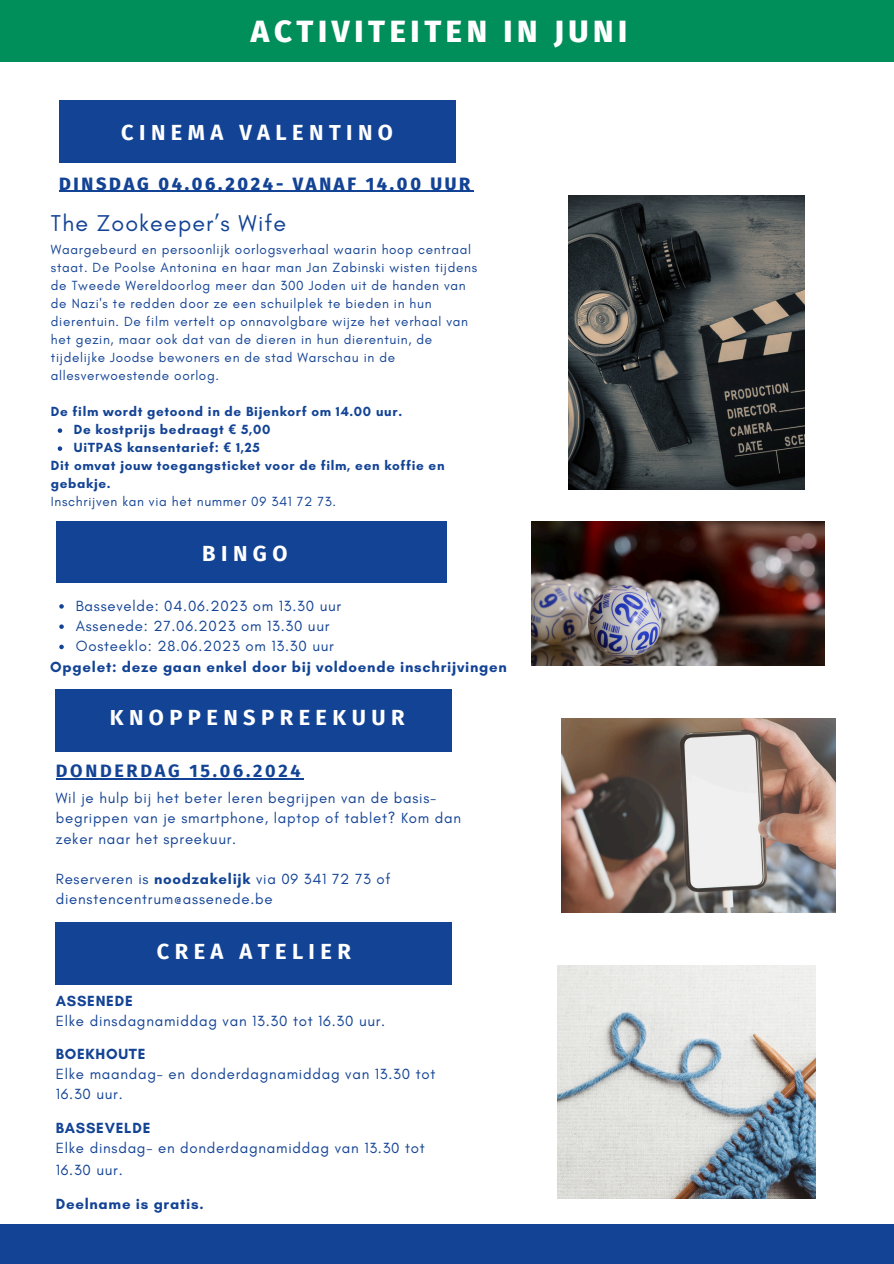
<style>
.page{position:relative;width:894px;height:1264px;background:#fff}
.page>*{position:absolute;margin:0;border:0;box-sizing:border-box;transform-origin:0 0}
.t1{font:800 31.05px "Fira Sans";letter-spacing:.15em;color:#fff}
.t2{font:23.25px "Glacial Indifference";letter-spacing:.05em;color:#134395}
.t3{font:700 21.75px "Fira Sans";letter-spacing:.25em;color:#fff}
.t4{font:800 18px "Fira Sans";letter-spacing:.15em;color:#134395}
.t5{font:700 18px "Fira Sans";letter-spacing:.15em;color:#134395}
.t6{font:15px/20.2px "Glacial Indifference";letter-spacing:.05em;color:#134395}
.t7{font:700 15px "Glacial Indifference";letter-spacing:.05em;color:#134395}
.t8{font:13.5px/18px "Glacial Indifference";letter-spacing:.05em;color:#134395}
.t9{font:700 13.5px/18px "Glacial Indifference";letter-spacing:.05em;color:#134395}
.s1{font-family:"Noto Sans"}
.s2{font-weight:700}
</style>
<div class="page">
<img style="left:568px;top:196px;width:235px;height:293px">
<div style="left:59px;top:101px;width:396px;height:62px;background:#134395"></div>
<img style="left:531px;top:521px;width:293px;height:144px">
<div style="left:56px;top:521px;width:390px;height:61px;background:#134395"></div>
<img style="left:561px;top:718px;width:274px;height:194px">
<div style="left:56px;top:689px;width:395px;height:62px;background:#134395"></div>
<div style="left:0;top:0;width:893px;height:61px;background:#008e5a"></div>
<img style="left:557px;top:965px;width:258px;height:233px">
<div style="left:56px;top:922px;width:395px;height:62px;background:#134395"></div>
<div style="left:0;top:1224px;width:893px;height:38px;background:#134395"></div>
<svg style="left:58px;top:428px;width:4px;height:5px"></svg>
<svg style="left:58px;top:446px;width:4px;height:5px"></svg>
<hr style="left:59px;top:191px;width:414px;height:1px;background:#134395">
<hr style="left:56px;top:778px;width:247px;height:1px;background:#134395">
<svg style="left:59px;top:604px;width:5px;height:4px"></svg>
<svg style="left:59px;top:624px;width:5px;height:5px"></svg>
<svg style="left:59px;top:644px;width:5px;height:5px"></svg>
<h3 class="t1" style="left:251px;top:13px;width:378px">ACTIVITEITEN IN JUNI</h3>
<p class="t3" style="left:121px;top:119px;width:273px">CINEMA VALENTINO</p>
<p class="t4" style="left:59px;top:173px;width:413px">DINSDAG 04.06.2024- VANAF 14.00 UUR</p>
<p class="t2" style="left:51px;top:209px;width:237px">The Zookeeper’s Wife</p>
<p class="t8" style="left:51px;top:240px;width:427px">Waargebeurd en persoonlijk oorlogsverhaal waarin hoop centraal staat. De Poolse Antonina en haar man Jan Zabinski wisten tijdens de Tweede Wereldoorlog meer dan 300 Joden uit de handen van de Nazi's te redden door ze een schuilplek te bieden in hun dierentuin. De film vertelt op onnavolgbare wijze het verhaal van het gezin, maar ook dat van de dieren in hun dierentuin, de tijdelijke Joodse bewoners en de stad Warschau in de allesverwoestende oorlog.</p>
<h4 class="t9" style="left:51px;top:402px;width:352px">De film wordt getoond in de Bijenkorf om 14.00 uur.</h4>
<p class="t9" style="left:74px;top:420px;width:198px">De kostprijs bedraagt <span class="s1">€</span> 5,00</p>
<p class="t9" style="left:74px;top:438px;width:187px">UiTPAS kansentarief: <span class="s1">€</span> 1,25</p>
<p class="t9" style="left:51px;top:456px;width:395px">Dit omvat jouw toegangsticket voor de film, een koffie en gebakje.</p>
<p class="t8" style="left:51px;top:492px;width:286px">Inschrijven kan via het nummer 09 341 72 73.</p>
<h2 class="t3" style="left:202px;top:540px;width:87px">BINGO</h2>
<p class="t6" style="left:76px;top:595px;width:267px">Bassevelde: 04.06.2023 om 13.30 uur</p>
<h4 class="t6" style="left:76px;top:616px;width:255px">Assenede: 27.06.2023 om 13.30 uur</h4>
<p class="t6" style="left:76px;top:636px;width:259px">Oosteeklo: 28.06.2023 om 13.30 uur</p>
<p class="t7" style="left:50px;top:657px;width:458px">Opgelet: deze gaan enkel door bij voldoende inschrijvingen</p>
<p class="t3" style="left:110px;top:704px;width:296px">KNOPPENSPREEKUUR</p>
<p class="t5" style="left:56px;top:760px;width:246px">DONDERDAG 15.06.2024</p>
<h3 class="t6" style="left:56px;top:787px;width:407px">Wil je hulp bij het beter leren begrijpen van de basis&shy;begrippen van je smartphone, laptop of tablet? Kom dan</h3>
<p class="t6" style="left:56px;top:828px;width:182px">zeker naar het spreekuur.</p>
<p class="t6" style="left:56px;top:868px;width:336px">Reserveren is <span class="s2">noodzakelijk</span> via 09 341 72 73 of dienstencentrum@assenede.be</p>
<h2 class="t3" style="left:157px;top:938px;width:195px">CREA ATELIER</h2>
<p class="t7" style="left:56px;top:991px;width:78px">ASSENEDE</p>
<p class="t6" style="left:56px;top:1010px;width:331px">Elke dinsdagnamiddag van 13.30 tot 16.30 uur.</p>
<p class="t7" style="left:56px;top:1044px;width:91px">BOEKHOUTE</p>
<h2 class="t6" style="left:56px;top:1063px;width:381px">Elke maandag- en donderdagnamiddag van 13.30 tot<br>16.30 uur.</h2>
<p class="t7" style="left:56px;top:1118px;width:96px">BASSEVELDE</p>
<p class="t6" style="left:56px;top:1137px;width:370px;line-height:21.3px">Elke dinsdag- en donderdagnamiddag van 13.30 tot<br>16.30 uur.</p>
<p class="t7" style="left:56px;top:1194px;width:149px">Deelname is gratis.</p>
</div>
